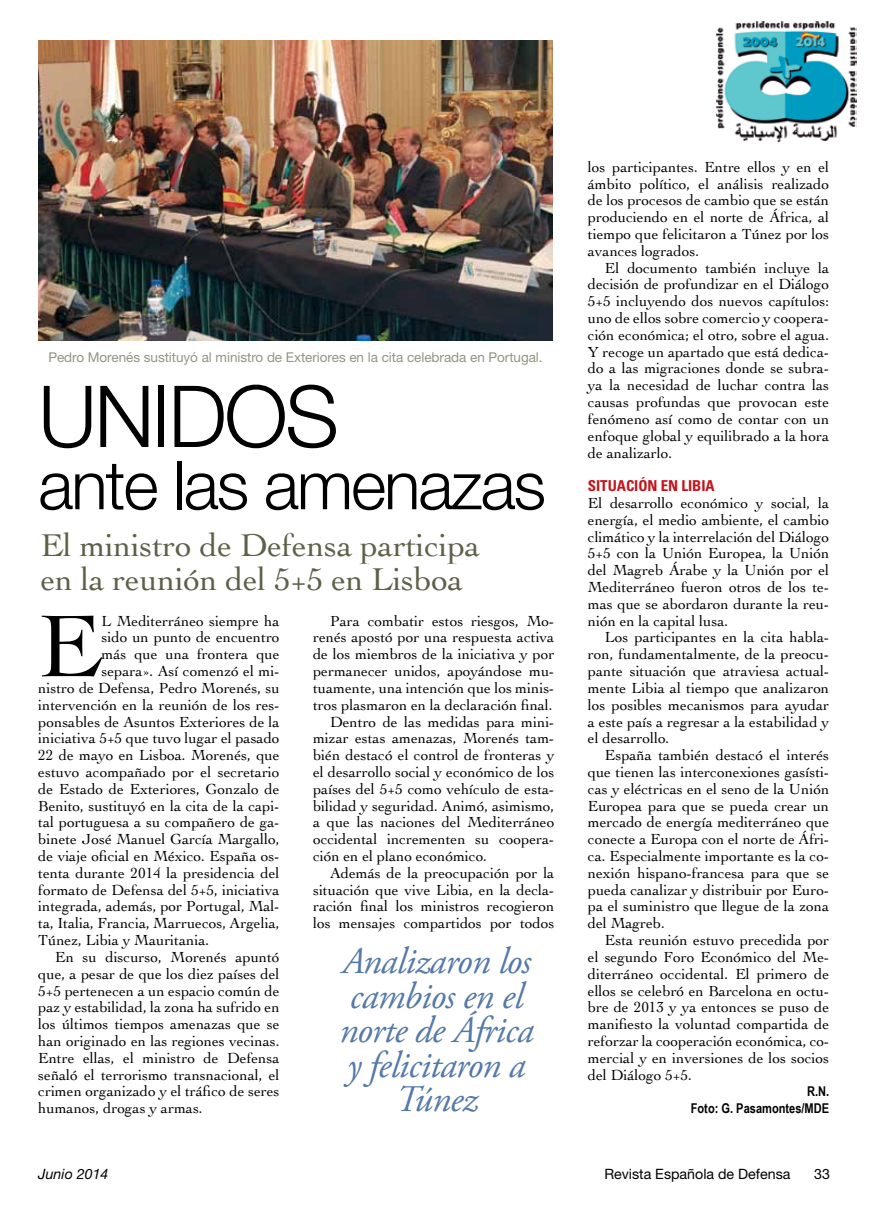
<style>
.page{position:relative;width:893px;height:1217px;background:#fff}
.page>*{position:absolute;margin:0;border:0;box-sizing:border-box;transform-origin:0 0}
.t1{font:92.4px "Cochin";color:#000}
.t2{font:300 85.5px "Helvetica Neue";letter-spacing:-.03em;color:#000}
.t3{font:300 67.5px "Helvetica Neue";letter-spacing:-.03em;color:#000}
.t4{font:italic 37.5px/34.5px "Adobe Garamond Pro";letter-spacing:-.02em;color:#5579a8;text-align:center}
.t5{font:33px/33.8px "Cochin";letter-spacing:-.005em;color:#5f604a}
.t6{font:15.3px/16.8px "Cochin";color:#000;text-align:justify}
.t7{font:700 condensed 15px "Univers";letter-spacing:-.005em;color:#c4141b}
.t8{font:14.25px "Helvetica Neue";color:#000}
.t9{font:italic 14.25px "Helvetica Neue";color:#000}
.t10{font:13.5px "Helvetica Neue";letter-spacing:-.005em;color:#949484}
.t11{font:700 13.5px/16.8px "Arial Narrow";color:#000;text-align:right}
</style>
<div class="page">
<img style="left:716px;top:22px;width:141px;height:119px">
<img style="left:38px;top:40px;width:515px;height:301px">
<p class="t10" style="left:48px;top:349px;width:496px">Pedro Morenés sustituyó al ministro de Exteriores en la cita celebrada en Portugal.</p>
<h2 class="t2" style="left:38px;top:364px;width:302px">Unidos</h2>
<h3 class="t3" style="left:38px;top:444px;width:509px">ante las amenazas</h3>
<h3 class="t5" style="left:41px;top:527px;width:441px">El ministro de Defensa participa en la reunión del 5+5 en Lisboa</h3>
<h1 class="t1" style="left:38px;top:583px;width:65px">E</h1>
<p class="t6" style="left:102px;top:611px;width:180px">l Mediterráneo siempre ha</p>
<p class="t6" style="left:102px;top:628px;width:180px">sido un punto de encuentro</p>
<p class="t6" style="left:102px;top:645px;width:180px">más que una frontera que</p>
<p class="t6" style="left:102px;top:662px;width:180px">separa». Así comenzó el mi-</p>
<p class="t6" style="left:38px;top:678px;width:243px">nistro de Defensa, Pedro Morenés, su</p>
<p class="t6" style="left:38px;top:695px;width:243px">intervención en la reunión de los res-</p>
<p class="t6" style="left:38px;top:712px;width:243px">ponsables de Asuntos Exteriores de la</p>
<p class="t6" style="left:38px;top:729px;width:243px">iniciativa 5+5 que tuvo lugar el pasado</p>
<p class="t6" style="left:38px;top:746px;width:243px">22 de mayo en Lisboa. Morenés, que</p>
<p class="t6" style="left:38px;top:762px;width:243px">estuvo acompañado por el secretario</p>
<p class="t6" style="left:38px;top:779px;width:243px">de Estado de Exteriores, Gonzalo de</p>
<p class="t6" style="left:38px;top:796px;width:243px">Benito, sustituyó en la cita de la capi-</p>
<p class="t6" style="left:38px;top:813px;width:243px">tal portuguesa a su compañero de ga-</p>
<p class="t6" style="left:38px;top:830px;width:243px">binete José Manuel García Margallo,</p>
<p class="t6" style="left:38px;top:846px;width:243px">de viaje oficial en México. España os-</p>
<p class="t6" style="left:38px;top:863px;width:243px">tenta durante 2014 la presidencia del</p>
<p class="t6" style="left:38px;top:880px;width:243px">formato de Defensa del 5+5, iniciativa</p>
<p class="t6" style="left:38px;top:897px;width:243px">integrada, además, por Portugal, Mal-</p>
<p class="t6" style="left:38px;top:914px;width:243px">ta, Italia, Francia, Marruecos, Argelia,</p>
<p class="t6" style="left:38px;top:930px;width:172px">Túnez, Libia y Mauritania.</p>
<p class="t6" style="left:55px;top:947px;width:226px">En su discurso, Morenés apuntó</p>
<p class="t6" style="left:38px;top:964px;width:243px">que, a pesar de que los diez países del</p>
<p class="t6" style="left:38px;top:981px;width:243px">5+5 pertenecen a un espacio común de</p>
<p class="t6" style="left:38px;top:998px;width:243px">paz y estabilidad, la zona ha sufrido en</p>
<p class="t6" style="left:38px;top:1014px;width:243px">los últimos tiempos amenazas que se</p>
<p class="t6" style="left:38px;top:1031px;width:243px">han originado en las regiones vecinas.</p>
<p class="t6" style="left:38px;top:1048px;width:243px">Entre ellas, el ministro de Defensa</p>
<p class="t6" style="left:38px;top:1065px;width:243px">señaló el terrorismo transnacional, el</p>
<p class="t6" style="left:38px;top:1082px;width:243px">crimen organizado y el tráfico de seres</p>
<p class="t6" style="left:38px;top:1098px;width:166px">humanos, drogas y armas.</p>
<p class="t6" style="left:330px;top:611px;width:226px">Para combatir estos riesgos, Mo-</p>
<p class="t6" style="left:313px;top:628px;width:243px">renés apostó por una respuesta activa</p>
<p class="t6" style="left:313px;top:645px;width:243px">de los miembros de la iniciativa y por</p>
<p class="t6" style="left:313px;top:662px;width:243px">permanecer unidos, apoyándose mu-</p>
<p class="t6" style="left:313px;top:678px;width:243px">tuamente, una intención que los minis-</p>
<p class="t6" style="left:313px;top:695px;width:241px">tros plasmaron en la declaración final.</p>
<p class="t6" style="left:330px;top:712px;width:226px">Dentro de las medidas para mini-</p>
<p class="t6" style="left:313px;top:729px;width:243px">mizar estas amenazas, Morenés tam-</p>
<p class="t6" style="left:313px;top:746px;width:243px">bién destacó el control de fronteras y</p>
<p class="t6" style="left:313px;top:762px;width:243px">el desarrollo social y económico de los</p>
<p class="t6" style="left:313px;top:779px;width:243px">países del 5+5 como vehículo de esta-</p>
<p class="t6" style="left:313px;top:796px;width:243px">bilidad y seguridad. Animó, asimismo,</p>
<p class="t6" style="left:313px;top:813px;width:243px">a que las naciones del Mediterráneo</p>
<p class="t6" style="left:313px;top:830px;width:243px">occidental incrementen su coopera-</p>
<p class="t6" style="left:313px;top:846px;width:176px">ción en el plano económico.</p>
<p class="t6" style="left:330px;top:863px;width:226px">Además de la preocupación por la</p>
<p class="t6" style="left:313px;top:880px;width:243px">situación que vive Libia, en la decla-</p>
<p class="t6" style="left:313px;top:897px;width:243px">ración final los ministros recogieron</p>
<p class="t6" style="left:313px;top:914px;width:243px">los mensajes compartidos por todos</p>
<h3 class="t4" style="left:339px;top:944px;width:196px">Analizaron los cambios en el norte de África y felicitaron a<br>Túnez</h3>
<p class="t6" style="left:588px;top:158px;width:243px">los participantes. Entre ellos y en el ámbito político, el análisis realizado de los procesos de cambio que se están produciendo en el norte de África, al tiempo que felicitaron a Túnez por los avances logrados.</p>
<p class="t6" style="left:588px;top:258px;width:243px;text-indent:17px">El documento también incluye la decisión de profundizar en el Diálogo 5+5 incluyendo dos nuevos capítulos: uno de ellos sobre comercio y coopera&shy;ción económica; el otro, sobre el agua.<br>Y recoge un apartado que está dedica&shy;do a las migraciones donde se subra&shy;ya la necesidad de luchar contra las causas profundas que provocan este fenómeno así como de contar con un enfoque global y equilibrado a la hora de analizarlo.</p>
<p class="t7" style="left:588px;top:476px;width:128px">SITUACIÓN EN LIBIA</p>
<p class="t6" style="left:588px;top:494px;width:243px">El desarrollo económico y social, la energía, el medio ambiente, el cambio climático y la interrelación del Diálogo 5+5 con la Unión Europea, la Unión del Magreb Árabe y la Unión por el Mediterráneo fueron otros de los te&shy;mas que se abordaron durante la reu&shy;nión en la capital lusa.</p>
<p class="t6" style="left:588px;top:628px;width:243px;text-indent:17px">Los participantes en la cita habla&shy;ron, fundamentalmente, de la preocu&shy;pante situación que atraviesa actual&shy;mente Libia al tiempo que analizaron los posibles mecanismos para ayudar a este país a regresar a la estabilidad y el desarrollo.</p>
<p class="t6" style="left:588px;top:746px;width:243px;text-indent:17px">España también destacó el interés que tienen las interconexiones gasísti&shy;cas y eléctricas en el seno de la Unión Europea para que se pueda crear un mercado de energía mediterráneo que conecte a Europa con el norte de Áfri&shy;ca. Especialmente importante es la co&shy;nexión hispano-francesa para que se pueda canalizar y distribuir por Euro&shy;pa el suministro que llegue de la zona del Magreb.</p>
<p class="t6" style="left:588px;top:930px;width:243px;text-indent:17px">Esta reunión estuvo precedida por el segundo Foro Económico del Me&shy;diterráneo occidental. El primero de ellos se celebró en Barcelona en octu&shy;bre de 2013 y ya entonces se puso de manifiesto la voluntad compartida de reforzar la cooperación económica, co&shy;mercial y en inversiones de los socios del Diálogo 5+5.</p>
<p class="t11" style="left:691px;top:1082px;width:140px">R.N.<br>Foto: G. Pasamontes/MDE</p>
<p class="t9" style="left:38px;top:1164px;width:72px">Junio 2014</p>
<p class="t8" style="left:604px;top:1164px;width:188px">Revista Española de Defensa</p>
<p class="t8" style="left:814px;top:1164px;width:17px">33</p>
</div>
